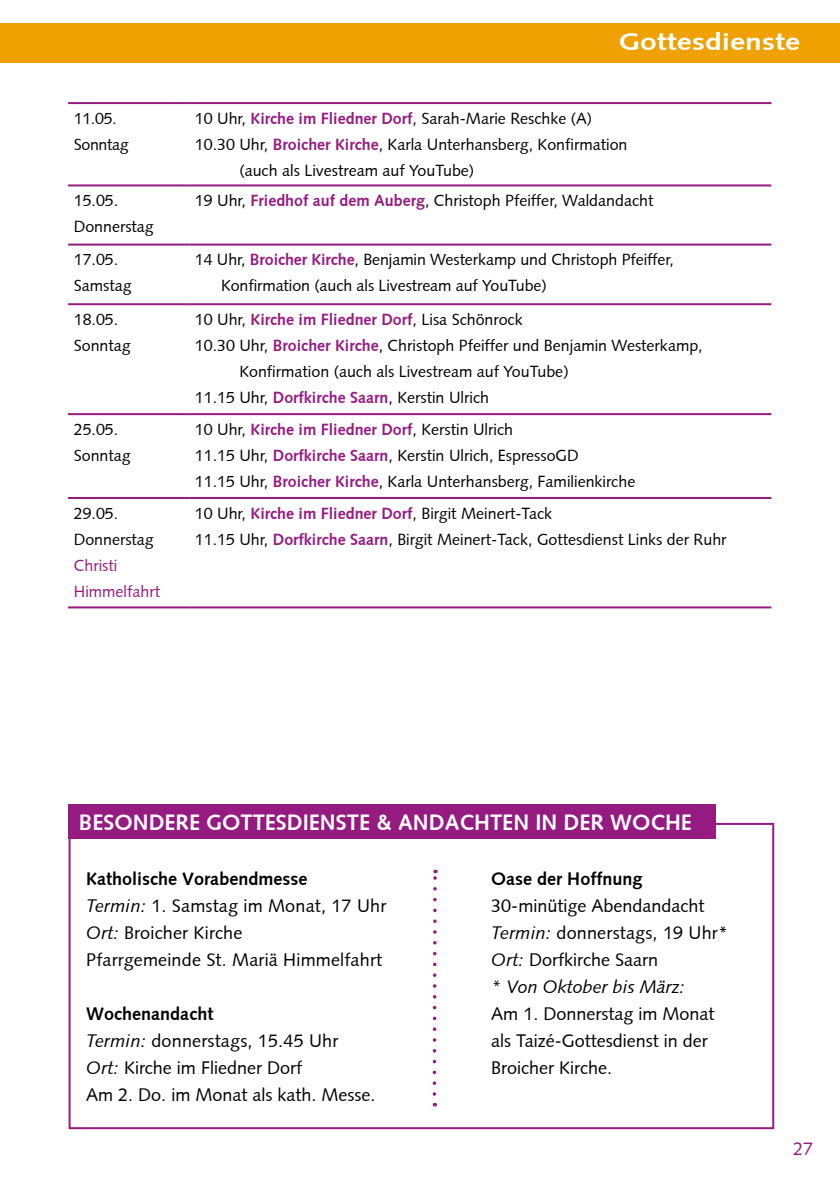
<style>
.page{position:relative;width:840px;height:1191px;background:#fff}
.page>*{position:absolute;margin:0;border:0;box-sizing:border-box;transform-origin:0 0}
.t1{font:700 24px "Syntax";color:#fff;scale:1.25 1}
.t2{font:700 22px "Syntax";color:#fff}
.t3{font:18px/27px "Syntax";color:#000}
.t4{font:700 18px "Syntax";color:#000}
.t5{font:18px "Syntax";color:#951b81}
.t6{font:16px/26px "Syntax";color:#000}
.t7{font:16px/26px "Syntax";color:#951b81}
.t8{font:16px/26px "Syntax";letter-spacing:-.02em;color:#000}
.s1{font-weight:700;color:#951b81}
.s2{font-weight:700}
.s3{font-style:italic}
</style>
<div class="page">
<div style="left:0;top:23px;width:839px;height:39px;background:#eea100"></div>
<div style="left:69px;top:804px;width:646px;height:35px;background:#951b81"></div>
<svg style="left:432px;top:869px;width:6px;height:227px"></svg>
<hr style="left:68px;top:102px;width:121px;height:2px;background:#951b81">
<hr style="left:68px;top:184px;width:121px;height:2px;background:#951b81">
<hr style="left:68px;top:243px;width:121px;height:2px;background:#951b81">
<hr style="left:68px;top:303px;width:121px;height:2px;background:#951b81">
<hr style="left:189px;top:303px;width:582px;height:2px;background:#951b81">
<hr style="left:68px;top:413px;width:121px;height:2px;background:#951b81">
<hr style="left:68px;top:497px;width:121px;height:2px;background:#951b81">
<hr style="left:68px;top:606px;width:121px;height:2px;background:#951b81">
<hr style="left:189px;top:102px;width:582px;height:2px;background:#951b81">
<hr style="left:189px;top:184px;width:582px;height:2px;background:#951b81">
<hr style="left:189px;top:243px;width:582px;height:2px;background:#951b81">
<hr style="left:189px;top:413px;width:582px;height:2px;background:#951b81">
<hr style="left:189px;top:497px;width:582px;height:2px;background:#951b81">
<hr style="left:189px;top:606px;width:582px;height:2px;background:#951b81">
<h1 class="t1" style="left:618px;top:28px;width:147px">Gottesdienste</h1>
<p class="t8" style="left:74px;top:105px;width:56px">11.05.<br>Sonntag</p>
<p class="t6" style="left:195px;top:105px;width:398px">10 Uhr, <span class="s1">Kirche im Fliedner Dorf</span>, Sarah-Marie Reschke (A)</p>
<p class="t6" style="left:195px;top:131px;width:434px">10.30 Uhr, <span class="s1">Broicher Kirche</span>, Karla Unterhansberg, Konfirmation</p>
<p class="t6" style="left:239px;top:157px;width:236px">(auch als Livestream auf YouTube)</p>
<p class="t6" style="left:74px;top:188px;width:82px">15.05.<br>Donnerstag</p>
<p class="t6" style="left:195px;top:188px;width:459px">19 Uhr, <span class="s1">Friedhof auf dem Auberg</span>, Christoph Pfeiffer, Waldandacht</p>
<p class="t6" style="left:74px;top:247px;width:59px">17.05.<br>Samstag</p>
<p class="t6" style="left:221px;top:247px;width:454px;text-indent:-26px">14 Uhr, <span class="s1">Broicher Kirche</span>, Benjamin Westerkamp und Christoph Pfeiffer,<br>Konfirmation (auch als Livestream auf YouTube)</p>
<p class="t6" style="left:74px;top:306px;width:58px">18.05.<br>Sonntag</p>
<p class="t6" style="left:195px;top:306px;width:329px">10 Uhr, <span class="s1">Kirche im Fliedner Dorf</span>, Lisa Schönrock</p>
<p class="t6" style="left:195px;top:332px;width:509px">10.30 Uhr, <span class="s1">Broicher Kirche</span>, Christoph Pfeiffer und Benjamin Westerkamp,</p>
<p class="t6" style="left:239px;top:358px;width:330px">Konfirmation (auch als Livestream auf YouTube)</p>
<p class="t6" style="left:195px;top:384px;width:295px">11.15 Uhr, <span class="s1">Dorfkirche Saarn</span>, Kerstin Ulrich</p>
<p class="t6" style="left:74px;top:416px;width:58px">25.05.<br>Sonntag</p>
<p class="t6" style="left:195px;top:416px;width:441px">10 Uhr, <span class="s1">Kirche im Fliedner Dorf</span>, Kerstin Ulrich<br>11.15 Uhr, <span class="s1">Dorfkirche Saarn</span>, Kerstin Ulrich, EspressoGD<br>11.15 Uhr, <span class="s1">Broicher Kirche</span>, Karla Unterhansberg, Familienkirche</p>
<p class="t6" style="left:74px;top:500px;width:82px">29.05.<br>Donnerstag</p>
<p class="t7" style="left:74px;top:552px;width:88px">Christi<br>Himmelfahrt</p>
<p class="t6" style="left:195px;top:500px;width:533px">10 Uhr, <span class="s1">Kirche im Fliedner Dorf</span>, Birgit Meinert-Tack<br>11.15 Uhr, <span class="s1">Dorfkirche Saarn</span>, Birgit Meinert-Tack, Gottesdienst Links der Ruhr</p>
<h2 class="t2" style="left:79px;top:810px;width:614px">BESONDERE GOTTESDIENSTE &amp; ANDACHTEN IN DER WOCHE</h2>
<p class="t3" style="left:86px;top:865px;width:301px"><span class="s2">Katholische Vorabendmesse<br></span><span class="s3">Termin:</span> 1. Samstag im Monat, 17 Uhr<br><span class="s3">Ort:</span> Broicher Kirche<br>Pfarrgemeinde St. Mariä Himmelfahrt</p>
<p class="t3" style="left:86px;top:1000px;width:291px"><span class="s2">Wochenandacht<br></span><span class="s3">Termin:</span> donnerstags, 15.45 Uhr<br><span class="s3">Ort:</span> Kirche im Fliedner Dorf<br>Am 2. Do. im Monat als kath. Messe.</p>
<p class="t4" style="left:491px;top:869px;width:152px">Oase der Hoffnung</p>
<p class="t3" style="left:491px;top:892px;width:238px">30-minütige Abendandacht<br><span class="s3">Termin:</span> donnerstags, 19 Uhr*<br><span class="s3">Ort:</span> Dorfkirche Saarn<br><span class="s3">* Von Oktober bis März:</span></p>
<p class="t3" style="left:491px;top:1000px;width:225px">Am 1. Donnerstag im Monat als Taizé-Gottesdienst in der<br>Broicher Kirche.</p>
<p class="t5" style="left:792px;top:1138px;width:22px">27</p>
</div>
